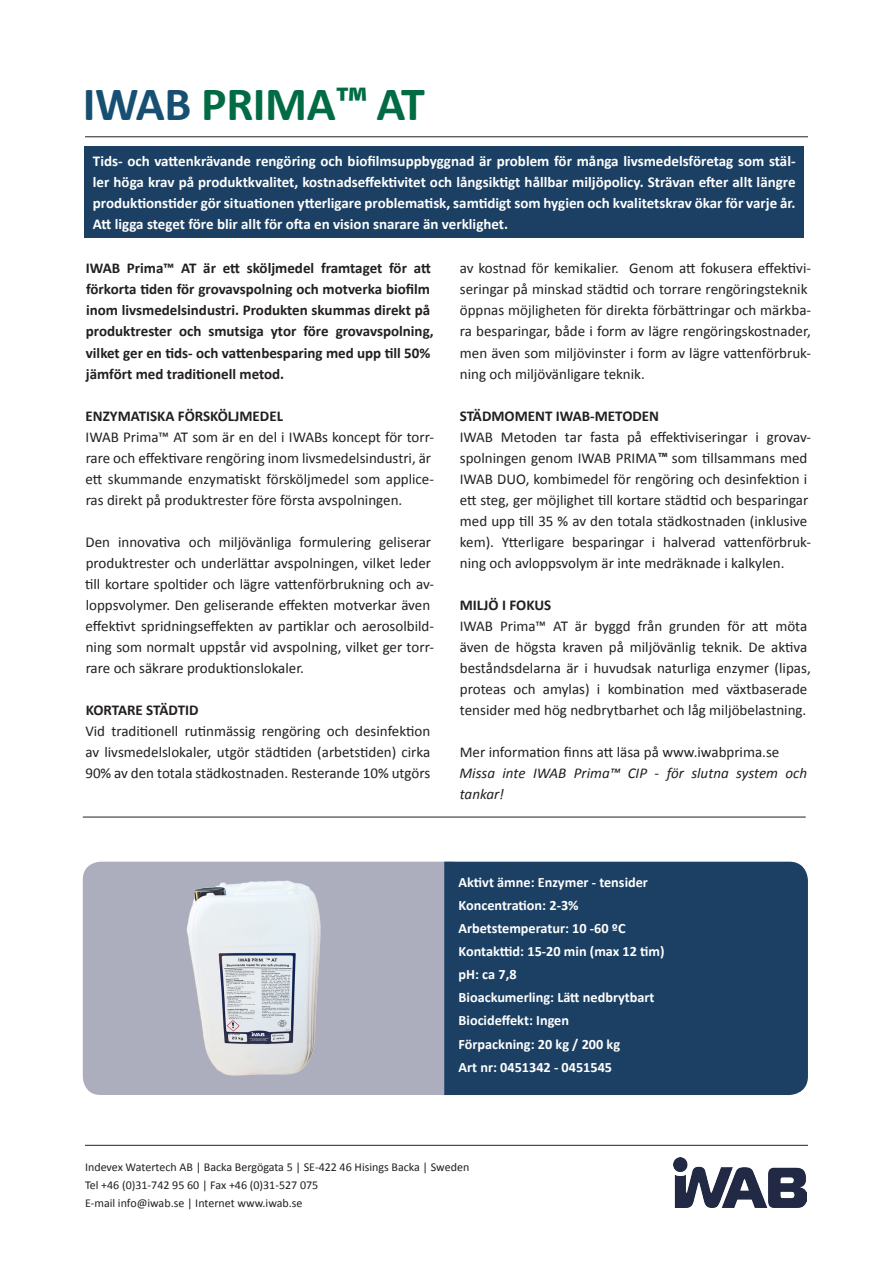
<style>
.page{position:relative;width:893px;height:1263px;background:#fff}
.page>*{position:absolute;margin:0;border:0;box-sizing:border-box;transform-origin:0 0}
.t1{font:700 48px "Calibri";letter-spacing:-.01em;color:#016c44}
.t2{font:15px/21px "Calibri";color:#231f20}
.t3{font:700 15px/21px "Calibri";color:#fff;text-align:justify}
.t4{font:700 15px/21px "Calibri";color:#231f20}
.t5{font:italic 15px/21px "Calibri";color:#231f20}
.t6{font:700 14.25px "Calibri";color:#fff}
.t7{font:12px "Calibri";color:#231f20}
.s1{color:#174f72}
.s2{font-family:"Myriad Pro"}
.s3{font-family:"Myriad Pro";font-weight:600;font-style:italic}
</style>
<div class="page">
<hr style="left:85px;top:136px;width:723px;height:1px;background:#231f20">
<hr style="left:85px;top:1145px;width:723px;height:1px;background:#231f20">
<hr style="left:83px;top:817px;width:723px;height:1px;background:#231f20">
<img style="left:673px;top:1158px;width:134px;height:49px">
<div style="left:83px;top:862px;width:360px;height:233px;background:#acadbd"></div>
<img style="left:186px;top:881px;width:134px;height:195px">
<div style="left:443px;top:861px;width:365px;height:234px;background:#1b4064"></div>
<div style="left:84px;top:146px;width:720px;height:91px;background:#1b4064"></div>
<p class="t1" style="left:83px;top:73px;width:344px"><span class="s1">IWAB</span> PRIMA<span class="s2">™</span> AT</p>
<p class="t3" style="left:93px;top:150px;width:704px">Tids- och vattenkrävande rengöring och biofilmsuppbyggnad är problem för många livsmedelsföretag som stäl&shy;ler höga krav på produktkvalitet, kostnadseffektivitet och långsiktigt hållbar miljöpolicy. Strävan efter allt längre produktionstider gör situationen ytterligare problematisk, samtidigt som hygien och kvalitetskrav ökar för varje år.</p>
<p class="t3" style="left:93px;top:213px;width:417px">Att ligga steget före blir allt för ofta en vision snarare än verklighet.</p>
<p class="t4" style="left:86px;top:258px;width:349px">IWAB Prima™ AT är ett sköljmedel framtaget för att förkorta tiden för grovavspolning och motverka biofilm inom livsmedelsindustri. Produkten skummas direkt på produktrester och smutsiga ytor före grovavspolning, vilket ger en tids- och vattenbesparing med upp till 50% jämfört med traditionell metod.</p>
<p class="t4" style="left:86px;top:405px;width:199px">ENZYMATISKA FÖRSKÖLJMEDEL</p>
<p class="t2" style="left:86px;top:426px;width:350px">IWAB Prima™ AT som är en del i IWABs koncept för tor - rare och effektivare rengöring inom livsmedelsindustri, är ett skummande enzymatiskt försköljmedel som applice&shy;ras direkt på produktrester före första avspolningen.</p>
<p class="t2" style="left:85px;top:531px;width:350px">Den innovativa och miljövänliga formulering geliserar produktrester och underlättar avspolningen, vilket leder till kortare spoltider och lägre vattenförbrukning och av&shy;loppsvolymer. Den geliserande effekten motverkar även effektivt spridningseffekten av partiklar och aerosolbild&shy;ning som normalt uppstår vid avspolning, vilket ger tor - rare och säkrare produktionslokaler.</p>
<p class="t4" style="left:86px;top:699px;width:114px">KORTARE STÄDTID</p>
<p class="t2" style="left:85px;top:720px;width:346px;text-align:justify">Vid traditionell rutinmässig rengöring och desinfektion av livsmedelslokaler, utgör städtiden (arbetstiden) cirka 90% av den totala städkostnaden. Resterande 10% utgörs</p>
<p class="t2" style="left:460px;top:258px;width:353px">av kostnad för kemikalier. Genom att fokusera effektivi&shy;seringar på minskad städtid och torrare rengöringsteknik öppnas möjligheten för direkta förbättringar och märkba&shy;ra besparingar, både i form av lägre rengöringskostnader, men även som miljövinster i form av lägre vattenförbruk&shy;ning och miljövänligare teknik.</p>
<p class="t4" style="left:460px;top:405px;width:201px">STÄDMOMENT IWAB-METODEN</p>
<p class="t2" style="left:460px;top:426px;width:353px">IWAB Metoden tar fasta på effektiviseringar i grovav&shy;spolningen genom IWAB PRIMA<span class="s3">™</span> som tillsammans med IWAB DUO, kombimedel för rengöring och desinfektion i ett steg, ger möjlighet till kortare städtid och besparingar med upp till 35 % av den totala städkostnaden (inklusive kem). Ytterligare besparingar i halverad vattenförbruk&shy;ning och avloppsvolym är inte medräknade i kalkylen.</p>
<p class="t4" style="left:460px;top:594px;width:93px">MILJÖ I FOKUS</p>
<p class="t2" style="left:460px;top:615px;width:352px">IWAB Prima™ AT är byggd från grunden för att möta även de högsta kraven på miljövänlig teknik. De aktiva beståndsdelarna är i huvudsak naturliga enzymer (lipas, proteas och amylas) i kombination med växtbaserade tensider med hög nedbrytbarhet och låg miljöbelastning.</p>
<p class="t2" style="left:460px;top:741px;width:321px">Mer information finns att läsa på www.iwabprima.se</p>
<p class="t5" style="left:459px;top:761px;width:349px">Missa inte IWAB Prima™ CIP - för slutna system och tankar!</p>
<p class="t6" style="left:458px;top:873px;width:191px">Aktivt ämne: Enzymer - tensider</p>
<p class="t6" style="left:458px;top:896px;width:122px">Koncentration: 2-3%</p>
<p class="t6" style="left:458px;top:919px;width:169px">Arbetstemperatur: 10 -60 ºC</p>
<p class="t6" style="left:458px;top:942px;width:208px">Kontakttid: 15-20 min (max 12 tim)</p>
<p class="t6" style="left:458px;top:965px;width:60px">pH: ca 7,8</p>
<p class="t6" style="left:458px;top:988px;width:198px">Bioackumerling: Lätt nedbrytbart</p>
<p class="t6" style="left:458px;top:1011px;width:112px">Biocideffekt: Ingen</p>
<p class="t6" style="left:458px;top:1035px;width:163px">Förpackning: 20 kg / 200 kg</p>
<p class="t6" style="left:458px;top:1058px;width:155px">Art nr: 0451342 - 0451545</p>
<p class="t7" style="left:85px;top:1160px;width:386px">Indevex Watertech AB | Backa Bergögata 5 | SE-422 46 Hisings Backa | Sweden</p>
<p class="t7" style="left:85px;top:1178px;width:235px">Tel +46 (0)31-742 95 60 | Fax +46 (0)31-527 075</p>
<p class="t7" style="left:85px;top:1196px;width:219px">E-mail info@iwab.se | Internet www.iwab.se</p>
</div>
